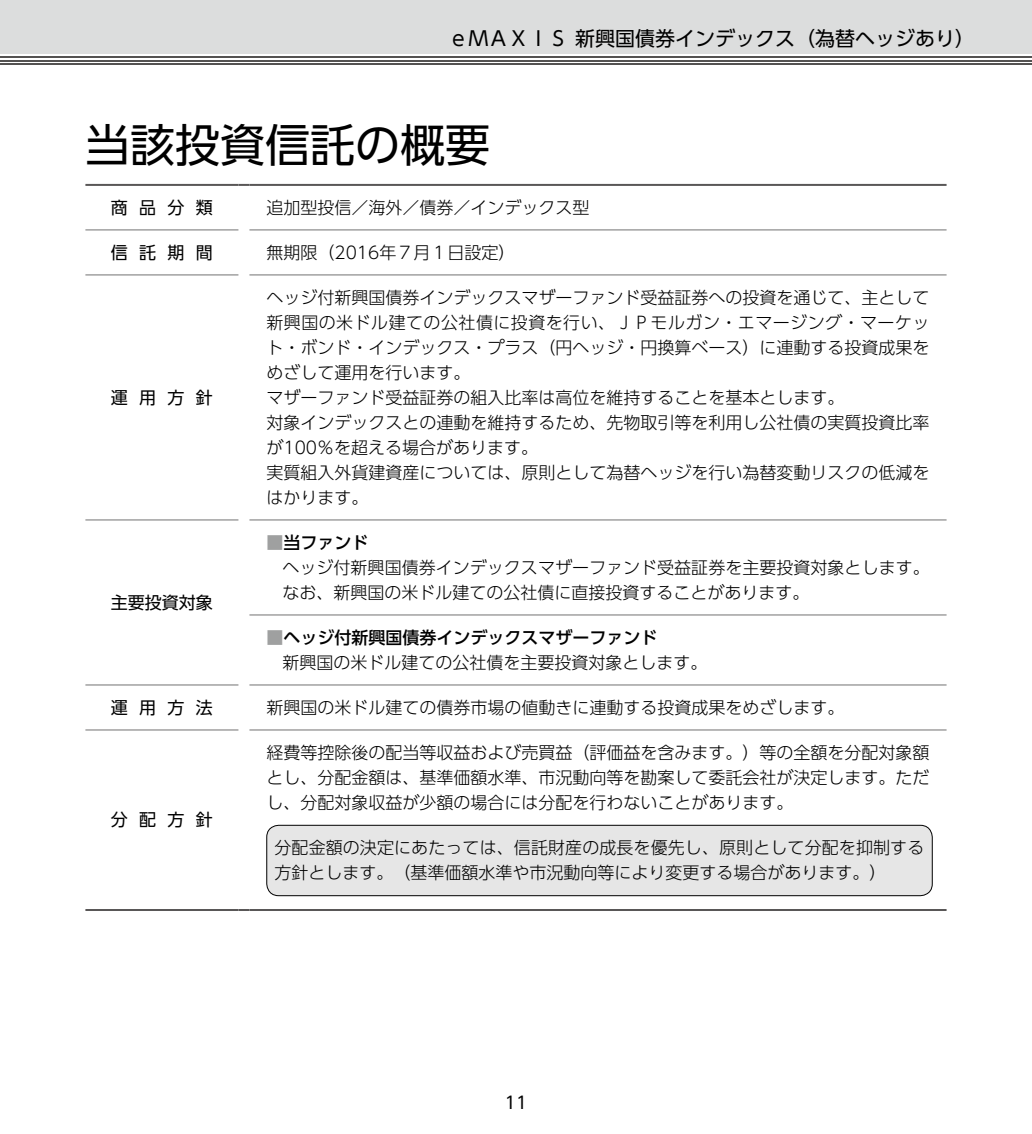
<style>
.page{position:relative;width:1032px;height:1134px;background:#fff}
.page>*{position:absolute;margin:0;border:0;box-sizing:border-box;transform-origin:0 0}
.t1{font:45px "UD Shin Go Pro";color:#000}
.t2{font:20px "UD Shin Go Pro";color:#000}
.t3{font:300 17px/25px "UD Shin Go Pro";color:#000}
.t4{font:17px "UD Shin Go Pro";letter-spacing:.665em;color:#000}
.s1{font-weight:500;color:#9fa0a0}
.s2{font-weight:500}
</style>
<div class="page">
<div style="left:0;top:0;width:1032px;height:54px;background:#dcdddd"></div>
<hr style="left:0;top:63px;width:1032px;height:2px;background:#545251">
<hr style="left:0;top:60px;width:1032px;height:1px;background:#545251">
<hr style="left:0;top:56px;width:1032px;height:2px;background:#545251">
<hr style="left:85px;top:184px;width:153px;height:2px;background:#595757">
<svg style="left:238px;top:184px;width:11px;height:2px"></svg>
<hr style="left:249px;top:184px;width:697px;height:2px;background:#595757">
<hr style="left:85px;top:909px;width:153px;height:2px;background:#595757">
<svg style="left:238px;top:909px;width:11px;height:2px"></svg>
<hr style="left:249px;top:909px;width:697px;height:2px;background:#595757">
<hr style="left:249px;top:685px;width:697px;height:1px;background:#727171">
<hr style="left:249px;top:730px;width:697px;height:1px;background:#727171">
<hr style="left:85px;top:685px;width:153px;height:1px;background:#727171">
<hr style="left:85px;top:730px;width:153px;height:1px;background:#727171">
<hr style="left:249px;top:230px;width:697px;height:1px;background:#727171">
<hr style="left:249px;top:275px;width:697px;height:1px;background:#727171">
<hr style="left:249px;top:520px;width:697px;height:1px;background:#727171">
<hr style="left:249px;top:615px;width:697px;height:1px;background:#727171">
<hr style="left:85px;top:230px;width:153px;height:1px;background:#727171">
<hr style="left:85px;top:275px;width:153px;height:1px;background:#727171">
<hr style="left:85px;top:520px;width:153px;height:1px;background:#727171">
<div style="left:267px;top:825px;width:665px;height:71px;background:#e6e6e6;border-radius:12px"></div>
<div style="left:266px;top:825px;width:666px;height:71px;border:1px solid #000;border-radius:12px"></div>
<p class="t2" style="left:448px;top:22px;width:528px">ｅＭＡＸＩＳ 新興国債券インデックス（為替ヘッジあり）</p>
<h1 class="t1" style="left:85px;top:108px;width:406px">当該投資信託の概要</h1>
<p class="t4" style="left:111px;top:194px;width:104px">商品分類</p>
<p class="t3" style="left:266px;top:195px;width:324px">追加型投信／海外／債券／インデックス型</p>
<p class="t4" style="left:111px;top:239px;width:104px">信託期間</p>
<p class="t3" style="left:266px;top:239px;width:250px">無期限（2016年７月１日設定）</p>
<p class="t4" style="left:111px;top:384px;width:104px">運用方針</p>
<p class="t4" style="left:111px;top:589px;width:104px">主要投資対象</p>
<p class="t3" style="left:266px;top:284px;width:664px">ヘッジ付新興国債券インデックスマザーファンド受益証券への投資を通じて、主として新興国の米ドル建ての公社債に投資を行い、ＪＰモルガン・エマージング・マーケット・ボンド・インデックス・プラス（円ヘッジ・円換算ベース）に連動する投資成果をめざして運用を行います。<br>マザーファンド受益証券の組入比率は高位を維持することを基本とします。<br>対象インデックスとの連動を維持するため、先物取引等を利用し公社債の実質投資比率が100％を超える場合があります。<br>実質組入外貨建資産については、原則として為替ヘッジを行い為替変動リスクの低減をはかります。</p>
<p class="t3" style="left:282px;top:529px;width:649px;text-indent:-16px"><span class="s1">■</span><span class="s2">当ファンド<br></span>ヘッジ付新興国債券インデックスマザーファンド受益証券を主要投資対象とします。なお、新興国の米ドル建ての公社債に直接投資することがあります。</p>
<p class="t3" style="left:282px;top:624px;width:426px;text-indent:-16px"><span class="s1">■</span><span class="s2">ヘッジ付新興国債券インデックスマザーファンド<br></span>新興国の米ドル建ての公社債を主要投資対象とします。</p>
<p class="t4" style="left:111px;top:694px;width:104px">運用方法</p>
<p class="t3" style="left:266px;top:694px;width:579px">新興国の米ドル建ての債券市場の値動きに連動する投資成果をめざします。</p>
<p class="t4" style="left:111px;top:806px;width:104px">分配方針</p>
<p class="t3" style="left:266px;top:740px;width:664px;text-align:justify">経費等控除後の配当等収益および売買益（評価益を含みます。）等の全額を分配対象額とし、分配金額は、基準価額水準、市況動向等を勘案して委託会社が決定します。ただし、分配対象収益が少額の場合には分配を行わないことがあります。</p>
<p class="t3" style="left:274px;top:835px;width:651px">分配金額の決定にあたっては、信託財産の成長を優先し、原則として分配を抑制する方針とします。（基準価額水準や市況動向等により変更する場合があります。）</p>
<p class="t4" style="left:505px;top:1089px;width:24px">11</p>
</div>
